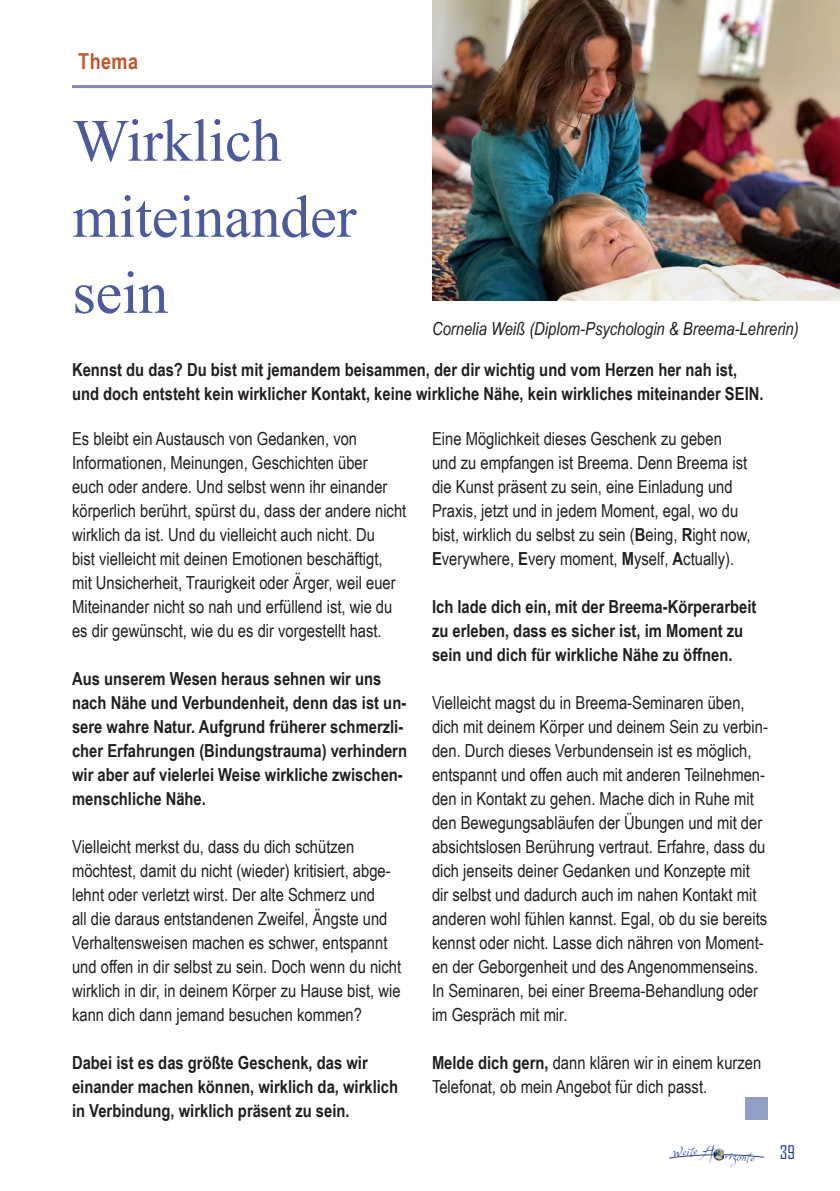
<style>
.page{position:relative;width:840px;height:1191px;background:#fff}
.page>*{position:absolute;margin:0;border:0;box-sizing:border-box;transform-origin:0 0}
.t1{font:60px/76px "Times New Roman";letter-spacing:-.005em;color:#4d5a9e}
.t2{font:700 22px "Arial Narrow";letter-spacing:.02em;color:#c25630}
.t3{font:18.8px "Aerofoil";color:#253f8e}
.t4{font:18px/24px "Arial Narrow";color:#231f20}
.t5{font:700 18px/24px "Arial Narrow";color:#231f20}
.t6{font:italic 18px "Arial Narrow";color:#231f20}
.t7{font:18px "Agency FB";color:#253f8e}
.t8{font:10.8px "Aerofoil";color:#253f8e}
.s1{font-weight:700}
</style>
<div class="page">
<svg style="left:669px;top:1149px;width:95px;height:12px"></svg>
<hr style="left:72px;top:85px;width:767px;height:3px;background:#8688ba">
<img style="left:432px;top:0;width:407px;height:301px">
<div style="left:744px;top:1097px;width:23px;height:23px;background:#929fc6"></div>
<p class="t2" style="left:78px;top:44px;width:61px">Thema</p>
<h1 class="t1" style="left:72px;top:101px;width:285px">Wirklich miteinander sein</h1>
<p class="t6" style="left:432px;top:316px;width:368px">Cornelia Weiß (Diplom-Psychologin &amp; Breema-Lehrerin)</p>
<p class="t5" style="left:72px;top:357px;width:692px">Kennst du das? Du bist mit jemandem beisammen, der dir wichtig und vom Herzen her nah ist, und doch entsteht kein wirklicher Kontakt, keine wirkliche Nähe, kein wirkliches miteinander SEIN.</p>
<p class="t4" style="left:72px;top:426px;width:335px">Es bleibt ein Austausch von Gedanken, von Informationen, Meinungen, Geschichten über<br>euch oder andere. Und selbst wenn ihr einander körperlich berührt, spürst du, dass der andere nicht wirklich da ist. Und du vielleicht auch nicht. Du<br>bist vielleicht mit deinen Emotionen beschäftigt, mit Unsicherheit, Traurigkeit oder Ärger, weil euer Miteinander nicht so nah und erfüllend ist, wie du es dir gewünscht, wie du es dir vorgestellt hast.</p>
<p class="t5" style="left:72px;top:666px;width:336px">Aus unserem Wesen heraus sehnen wir uns nach Nähe und Verbundenheit, denn das ist un&shy;sere wahre Natur. Aufgrund früherer schmerzli&shy;cher Erfahrungen (Bindungstrauma) verhindern wir aber auf vielerlei Weise wirkliche zwischen&shy;menschliche Nähe.</p>
<p class="t4" style="left:72px;top:834px;width:330px">Vielleicht merkst du, dass du dich schützen möchtest, damit du nicht (wieder) kritisiert, abge&shy;lehnt oder verletzt wirst. Der alte Schmerz und<br>all die daraus entstandenen Zweifel, Ängste und Verhaltensweisen machen es schwer, entspannt und offen in dir selbst zu sein. Doch wenn du nicht wirklich in dir, in deinem Körper zu Hause bist, wie kann dich dann jemand besuchen kommen?</p>
<p class="t5" style="left:72px;top:1050px;width:327px">Dabei ist es das größte Geschenk, das wir einander machen können, wirklich da, wirklich in Verbindung, wirklich präsent zu sein.</p>
<p class="t4" style="left:432px;top:426px;width:320px">Eine Möglichkeit dieses Geschenk zu geben und zu empfangen ist Breema. Denn Breema ist die Kunst präsent zu sein, eine Einladung und Praxis, jetzt und in jedem Moment, egal, wo du bist, wirklich du selbst zu sein (<span class="s1">B</span>eing, <span class="s1">R</span>ight now, <span class="s1">E</span>verywhere, <span class="s1">E</span>very moment, <span class="s1">M</span>yself, <span class="s1">A</span>ctually).</p>
<p class="t5" style="left:432px;top:594px;width:326px">Ich lade dich ein, mit der Breema-Körperarbeit zu erleben, dass es sicher ist, im Moment zu sein und dich für wirkliche Nähe zu öffnen.</p>
<p class="t4" style="left:432px;top:690px;width:337px">Vielleicht magst du in Breema-Seminaren üben, dich mit deinem Körper und deinem Sein zu verbin&shy;den. Durch dieses Verbundensein ist es möglich, entspannt und offen auch mit anderen Teilnehmen&shy;den in Kontakt zu gehen. Mache dich in Ruhe mit den Bewegungsabläufen der Übungen und mit der absichtslosen Berührung vertraut. Erfahre, dass du dich jenseits deiner Gedanken und Konzepte mit dir selbst und dadurch auch im nahen Kontakt mit anderen wohl fühlen kannst. Egal, ob du sie bereits kennst oder nicht. Lasse dich nähren von Moment&shy;en der Geborgenheit und des Angenommenseins.<br>In Seminaren, bei einer Breema-Behandlung oder im Gespräch mit mir.</p>
<p class="t4" style="left:432px;top:1050px;width:330px"><span class="s1">Melde dich gern,</span> dann klären wir in einem kurzen<br>Telefonat, ob mein Angebot für dich passt.</p>
<p class="t8" style="left:671px;top:1146px;width:27px;rotate:-4deg">Weite</p>
<p class="t3" style="left:703px;top:1141px;width:12px">H</p>
<p class="t8" style="left:724px;top:1149px;width:32px;rotate:4deg">rizonte</p>
<p class="t7" style="left:779px;top:1141px;width:17px">39</p>
</div>
